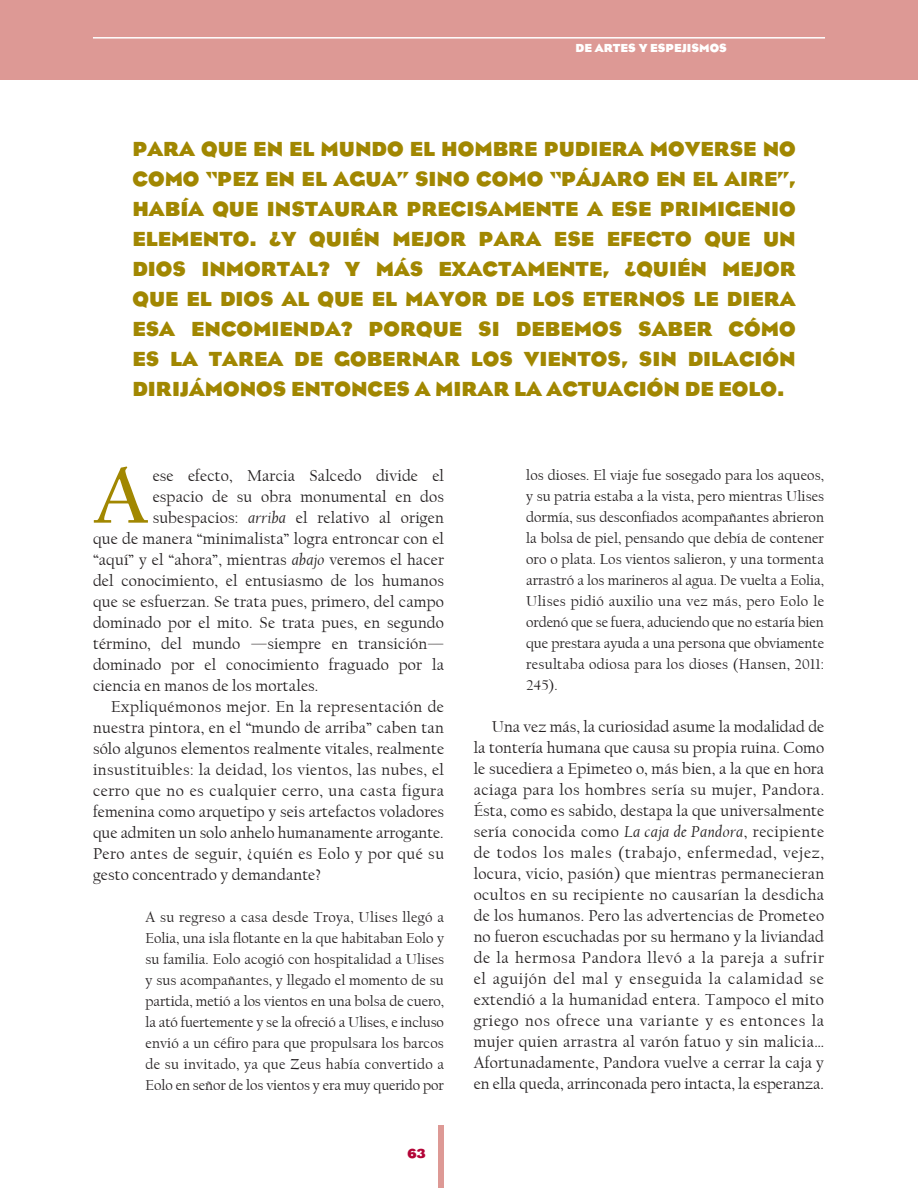
<style>
.page{position:relative;width:918px;height:1188px;background:#fff}
.page>*{position:absolute;margin:0;border:0;box-sizing:border-box;transform-origin:0 0}
.capitular{font:700 79.95px "Californian FB";color:#a18701}
.balazos{font:700 21px/30px "Eagle";color:#a18701;text-align:justify}
.capitular-2{font:16.5px/21px "Californian FB";letter-spacing:.01em;color:#231f20;text-align:justify}
.citas{font:15px/21px "Californian FB";letter-spacing:.02em;color:#231f20;text-align:justify}
.numeracíon{font:700 13.5px "Eagle";color:#b30437}
.secciones{font:700 12px "Eagle";color:#fff}
.s1{font-style:italic}
</style>
<div class="page">
<div style="left:0;top:0;width:918px;height:80px;background:#dd9995"></div>
<hr style="left:93px;top:37px;width:732px;height:2px;background:#fff">
<div style="left:438px;top:1125px;width:6px;height:63px;background:#dd9995"></div>
<p class="secciones" style="left:576px;top:42px;width:153px">DE ARTES Y ESPEJISMOS</p>
<p class="balazos" style="left:132px;top:134px;width:665px">PARA QUE EN EL MUNDO EL HOMBRE PUDIERA MOVERSE NO COMO “PEZ EN EL AGUA” SINO COMO “PÁJARO EN EL AIRE”, HABÍA QUE INSTAURAR PRECISAMENTE A ESE PRIMIGENIO ELEMENTO. ¿Y QUIÉN MEJOR PARA ESE EFECTO QUE UN DIOS INMORTAL? Y MÁS EXACTAMENTE, ¿QUIÉN MEJOR QUE EL DIOS AL QUE EL MAYOR DE LOS ETERNOS LE DIERA ESA ENCOMIENDA? PORQUE SI DEBEMOS SABER CÓMO ES LA TAREA DE GOBERNAR LOS VIENTOS, SIN DILACIÓN DIRIJÁMONOS ENTONCES A MIRAR LA ACTUACIÓN DE EOLO.</p>
<p class="capitular" style="left:93px;top:451px;width:57px">A</p>
<p class="capitular-2" style="left:153px;top:465px;width:293px">ese efecto, Marcia Salcedo divide el</p>
<p class="capitular-2" style="left:153px;top:486px;width:293px">espacio de su obra monumental en dos</p>
<p class="capitular-2" style="left:153px;top:507px;width:293px">subespacios: <span class="s1">arriba</span> el relativo al origen</p>
<p class="capitular-2" style="left:93px;top:528px;width:353px">que de manera “minimalista” logra entroncar con el</p>
<p class="capitular-2" style="left:93px;top:549px;width:352px">“aquí” y el “ahora”, mientras <span class="s1">abajo</span> veremos el hacer</p>
<p class="capitular-2" style="left:93px;top:570px;width:352px">del conocimiento, el entusiasmo de los humanos</p>
<p class="capitular-2" style="left:93px;top:591px;width:353px">que se esfuerzan. Se trata pues, primero, del campo</p>
<p class="capitular-2" style="left:93px;top:612px;width:353px">dominado por el mito. Se trata pues, en segundo</p>
<p class="capitular-2" style="left:93px;top:633px;width:353px">término, del mundo —siempre en transición—</p>
<p class="capitular-2" style="left:93px;top:654px;width:353px">dominado por el conocimiento fraguado por la</p>
<p class="capitular-2" style="left:93px;top:675px;width:227px">ciencia en manos de los mortales.</p>
<p class="capitular-2" style="left:93px;top:696px;width:353px;text-indent:18px">Expliquémonos mejor. En la representación de nuestra pintora, en el “mundo de arriba” caben tan sólo algunos elementos realmente vitales, realmente insustituibles: la deidad, los vientos, las nubes, el cerro que no es cualquier cerro, una casta figura femenina como arquetipo y seis artefactos voladores que admiten un solo anhelo humanamente arrogante.<br>Pero antes de seguir, ¿quién es Eolo y por qué su gesto concentrado y demandante?</p>
<p class="citas" style="left:146px;top:906px;width:300px">A su regreso a casa desde Troya, Ulises llegó a Eolia, una isla flotante en la que habitaban Eolo y su familia. Eolo acogió con hospitalidad a Ulises y sus acompañantes, y llegado el momento de su partida, metió a los vientos en una bolsa de cuero, la ató fuertemente y se la ofreció a Ulises, e incluso envió a un céfiro para que propulsara los barcos de su invitado, ya que Zeus había convertido a Eolo en señor de los vientos y era muy querido por</p>
<p class="numeracíon" style="left:407px;top:1146px;width:19px">63</p>
<p class="citas" style="left:526px;top:464px;width:300px">los dioses. El viaje fue sosegado para los aqueos, y su patria estaba a la vista, pero mientras Ulises dormía, sus desconfiados acompañantes abrieron la bolsa de piel, pensando que debía de contener oro o plata. Los vientos salieron, y una tormenta arrastró a los marineros al agua. De vuelta a Eolia, Ulises pidió auxilio una vez más, pero Eolo le ordenó que se fuera, aduciendo que no estaría bien que prestara ayuda a una persona que obviamente resultaba odiosa para los dioses (Hansen, 2011:<br>245).</p>
<p class="capitular-2" style="left:474px;top:716px;width:352px;text-indent:18px">Una vez más, la curiosidad asume la modalidad de la tontería humana que causa su propia ruina. Como le sucediera a Epimeteo o, más bien, a la que en hora aciaga para los hombres sería su mujer, Pandora.<br>Ésta, como es sabido, destapa la que universalmente sería conocida como <span class="s1">La caja de Pandora</span>, recipiente de todos los males (trabajo, enfermedad, vejez, locura, vicio, pasión) que mientras permanecieran ocultos en su recipiente no causarían la desdicha de los humanos. Pero las advertencias de Prometeo no fueron escuchadas por su hermano y la liviandad de la hermosa Pandora llevó a la pareja a sufrir el aguijón del mal y enseguida la calamidad se extendió a la humanidad entera. Tampoco el mito griego nos ofrece una variante y es entonces la mujer quien arrastra al varón fatuo y sin malicia… Afortunadamente, Pandora vuelve a cerrar la caja y en ella queda, arrinconada pero intacta, la esperanza.</p>
</div>
